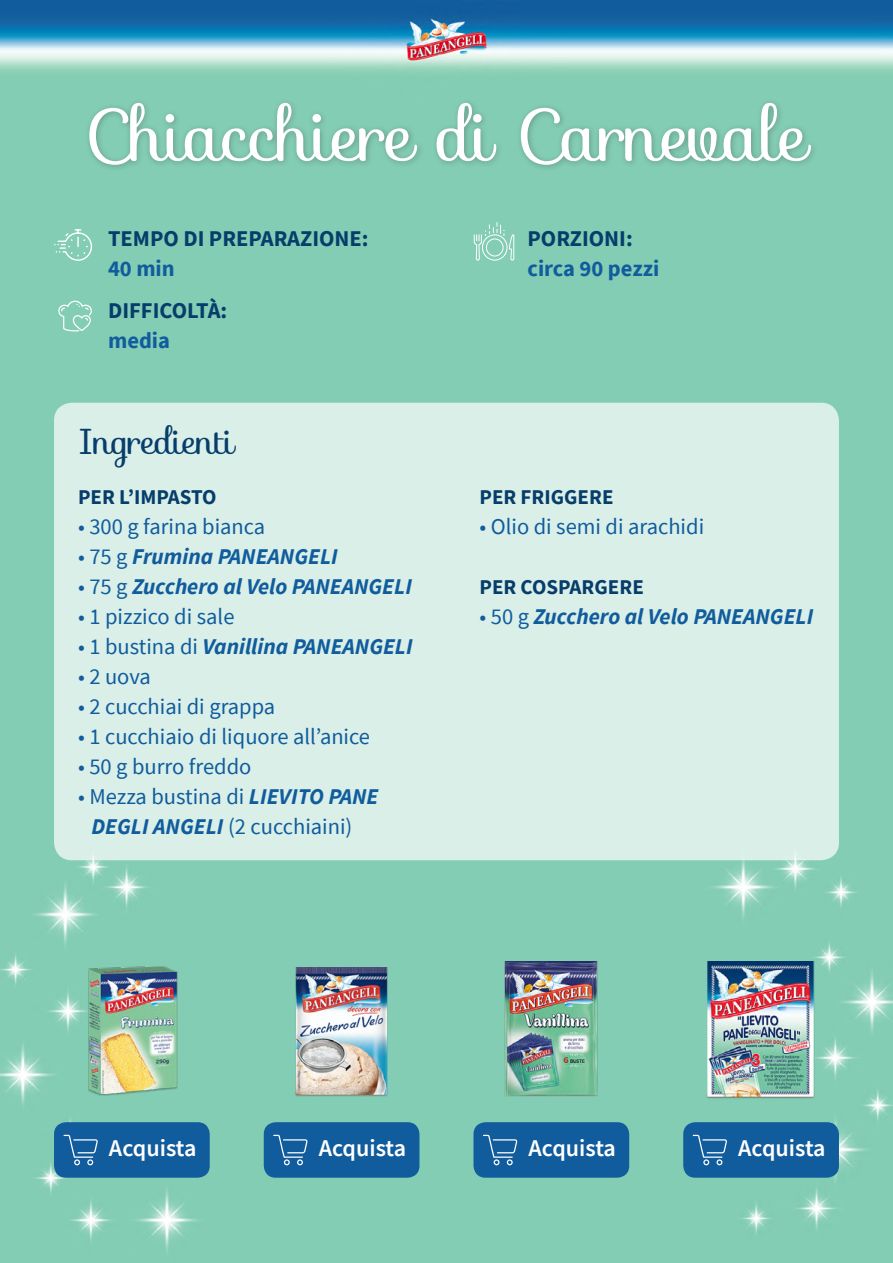
<style>
.page{position:relative;width:893px;height:1263px;background:#fff}
.page>*{position:absolute;margin:0;border:0;box-sizing:border-box;transform-origin:0 0}
.t1{font:72px "Sofia";letter-spacing:-.025em;color:#fff}
.t2{font:36px "Sofia";letter-spacing:-.025em;color:#073d6b}
.t3{font:600 24px "Source Sans Pro";color:#fff}
.t4{font:22.5px/30px "Source Sans Pro";color:#115c9d;text-align:center}
.t5{font:italic 700 22.5px "Source Sans Pro";color:#115c9d}
.t6{font:700 22.5px "Source Sans Pro";color:#073d6b}
.t7{font:700 22.5px "Source Sans Pro";color:#115c9d}
.t8{font:700 21px "Source Sans Pro";color:#073d6b}
.s1{font-weight:400;font-style:normal}
.s2{font-weight:700;font-style:italic}
</style>
<div class="page">
<img style="left:0;top:0;width:892px;height:1262px">
<div style="left:683px;top:1122px;width:155px;height:56px;background:#115c9d;border-radius:12px"></div>
<svg style="left:692px;top:1135px;width:35px;height:30px"></svg>
<div style="left:264px;top:1122px;width:155px;height:56px;background:#115c9d;border-radius:12px"></div>
<svg style="left:273px;top:1135px;width:34px;height:30px"></svg>
<div style="left:54px;top:1122px;width:156px;height:56px;background:#115c9d;border-radius:12px"></div>
<svg style="left:64px;top:1135px;width:34px;height:30px"></svg>
<svg style="left:473px;top:222px;width:41px;height:39px;background:#98d5c1"></svg>
<svg style="left:58px;top:301px;width:34px;height:30px"></svg>
<svg style="left:55px;top:229px;width:37px;height:32px"></svg>
<div style="left:54px;top:403px;width:784px;height:457px;background:#d9efe8;border-radius:18px"></div>
<div style="left:85px;top:98px;width:733px;height:74px;background:#2b282b;opacity:.3"></div>
<img style="left:701px;top:962px;width:119px;height:142px">
<img style="left:291px;top:968px;width:101px;height:136px">
<div style="left:473px;top:1122px;width:156px;height:56px;background:#115c9d;border-radius:12px"></div>
<svg style="left:483px;top:1135px;width:34px;height:30px"></svg>
<img style="left:496px;top:962px;width:110px;height:142px">
<img style="left:80px;top:966px;width:106px;height:138px">
<h1 class="t1" style="left:84px;top:79px;width:725px">Chiacchiere di Carnevale</h1>
<p class="t6" style="left:108px;top:223px;width:262px">TEMPO DI PREPARAZIONE:</p>
<p class="t7" style="left:108px;top:253px;width:68px">40 min</p>
<p class="t6" style="left:108px;top:295px;width:121px">DIFFICOLTÀ:</p>
<p class="t7" style="left:108px;top:325px;width:63px">media</p>
<h2 class="t2" style="left:78px;top:413px;width:158px">Ingredienti</h2>
<p class="t8" style="left:78px;top:483px;width:140px">PER L’IMPASTO</p>
<p class="t4" style="left:78px;top:511px;width:189px">• 300 g farina bianca</p>
<p class="t5" style="left:78px;top:541px;width:261px"><span class="s1">• 75 g</span> Frumina PANEANGELI</p>
<p class="t5" style="left:78px;top:571px;width:335px"><span class="s1">• 75 g</span> Zucchero al Velo PANEANGELI</p>
<p class="t4" style="left:78px;top:601px;width:158px">• 1 pizzico di sale</p>
<p class="t5" style="left:78px;top:631px;width:336px"><span class="s1">• 1 bustina di</span> Vanillina PANEANGELI</p>
<p class="t4" style="left:78px;top:661px;width:74px">• 2 uova</p>
<p class="t4" style="left:78px;top:691px;width:199px">• 2 cucchiai di grappa</p>
<p class="t4" style="left:78px;top:721px;width:293px">• 1 cucchiaio di liquore all’anice</p>
<p class="t4" style="left:78px;top:751px;width:175px">• 50 g burro freddo</p>
<p class="t4" style="left:78px;top:781px;width:302px">• Mezza bustina di <span class="s2">LIEVITO PANE<br>DEGLI ANGELI</span> (2 cucchiaini)</p>
<p class="t6" style="left:527px;top:223px;width:107px">PORZIONI:</p>
<p class="t7" style="left:527px;top:253px;width:133px">circa 90 pezzi</p>
<p class="t8" style="left:479px;top:483px;width:135px">PER FRIGGERE</p>
<p class="t4" style="left:479px;top:511px;width:226px">• Olio di semi di arachidi</p>
<p class="t8" style="left:479px;top:573px;width:166px">PER COSPARGERE</p>
<p class="t5" style="left:479px;top:601px;width:335px"><span class="s1">• 50 g</span> Zucchero al Velo PANEANGELI</p>
<p class="t3" style="left:109px;top:1133px;width:89px">Acquista</p>
<p class="t3" style="left:319px;top:1133px;width:89px">Acquista</p>
<p class="t3" style="left:738px;top:1133px;width:89px">Acquista</p>
<p class="t3" style="left:528px;top:1133px;width:89px">Acquista</p>
</div>
